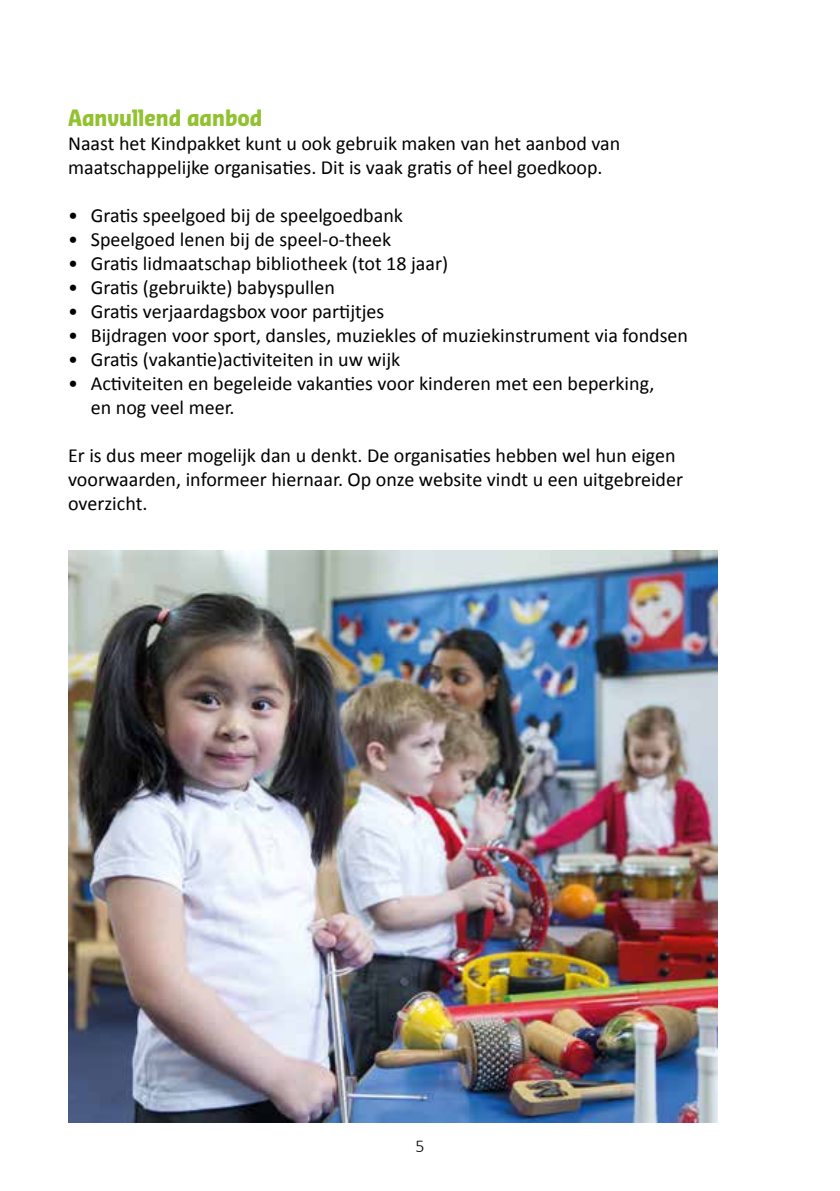
<style>
.page{position:relative;width:840px;height:1191px;background:#fff}
.page>*{position:absolute;margin:0;border:0;box-sizing:border-box;transform-origin:0 0}
.t1{font:700 22px "Sansa Con Pro";color:#92c131}
.t2{font:20px/24px "Calibri";color:#000}
.t3{font:300 18px "Calibri";color:#000}
</style>
<div class="page">
<img style="left:68px;top:550px;width:649px;height:573px">
<p class="t1" style="left:68px;top:103px;width:196px">Aanvullend aanbod</p>
<p class="t2" style="left:68px;top:131px;width:553px">Naast het Kindpakket kunt u ook gebruik maken van het aanbod van maatschappelijke organisaties. Dit is vaak gratis of heel goedkoop.</p>
<p class="t2" style="left:68px;top:203px;width:336px">• Gratis speelgoed bij de speelgoedbank</p>
<p class="t2" style="left:68px;top:227px;width:324px">• Speelgoed lenen bij de speel-o-theek</p>
<p class="t2" style="left:68px;top:251px;width:381px">• Gratis lidmaatschap bibliotheek (tot 18 jaar)</p>
<p class="t2" style="left:68px;top:275px;width:268px">• Gratis (gebruikte) babyspullen</p>
<p class="t2" style="left:68px;top:299px;width:317px">• Gratis verjaardagsbox voor partijtjes</p>
<p class="t2" style="left:68px;top:323px;width:621px">• Bijdragen voor sport, dansles, muziekles of muziekinstrument via fondsen</p>
<p class="t2" style="left:68px;top:347px;width:333px">• Gratis (vakantie)activiteiten in uw wijk</p>
<p class="t2" style="left:91px;top:371px;width:564px;text-indent:-23px">• Activiteiten en begeleide vakanties voor kinderen met een beperking, en nog veel meer.</p>
<p class="t2" style="left:68px;top:443px;width:616px">Er is dus meer mogelijk dan u denkt. De organisaties hebben wel hun eigen voorwaarden, informeer hiernaar. Op onze website vindt u een uitgebreider overzicht.</p>
<p class="t3" style="left:415px;top:1134px;width:11px">5</p>
</div>
